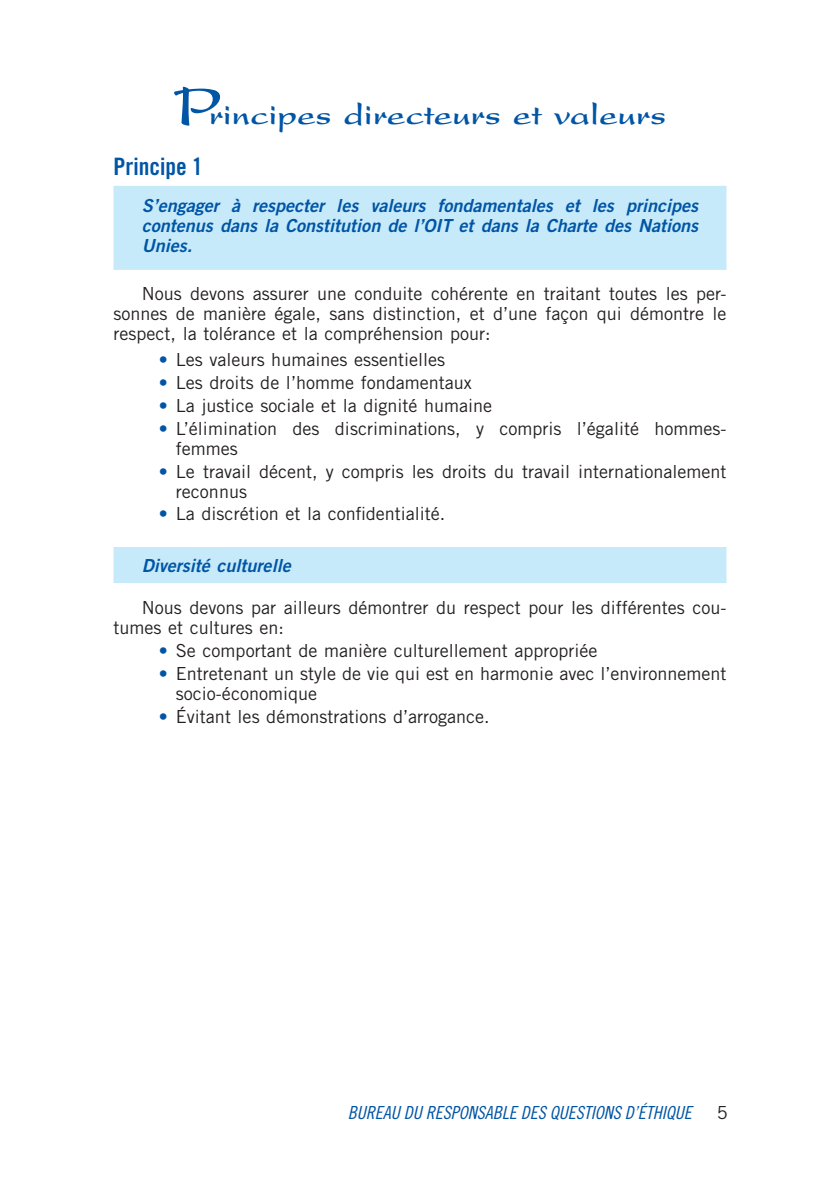
<style>
.page{position:relative;width:840px;height:1191px;background:#fff}
.page>*{position:absolute;margin:0;border:0;box-sizing:border-box;transform-origin:0 0}
.t1{font:700 32px "Present LT Std";color:#0155a5}
.t2{font:24px "Trade Gothic LT Std Bd Cn 20";color:#0155a5}
.t3{font:18px/20px "Trade Gothic LT Std";color:#231f20}
.t4{font:18px/20px "Trade Gothic LT Std Bd 2 Obl";color:#0155a5;text-align:justify}
.t5{font:18px "Trade Gothic LT Std Cn 18 Obl";color:#0155a5}
.s1{font-size:60px}
.s2{color:#0155a5}
</style>
<div class="page">
<div style="left:113px;top:186px;width:613px;height:84px;background:#c6eafa"></div>
<div style="left:113px;top:547px;width:613px;height:36px;background:#c6eafa"></div>
<h1 class="t1" style="left:174px;top:97px;width:493px"><span class="s1">P</span>rincipes directeurs et valeurs</h1>
<h2 class="t2" style="left:113px;top:152px;width:91px">Principe 1</h2>
<p class="t4" style="left:142px;top:196px;width:557px">S’engager à respecter les valeurs fondamentales et les principes contenus dans la Constitution de l’OIT et dans la Charte des Nations Unies.</p>
<p class="t3" style="left:113px;top:284px;width:614px;text-align:justify;text-indent:28px">Nous devons assurer une conduite cohérente en traitant toutes les per&shy;sonnes de manière égale, sans distinction, et d’une façon qui démontre le respect, la tolérance et la compréhension pour:</p>
<p class="t3" style="left:159px;top:349px;width:287px"><span class="s2">•</span> Les valeurs humaines essentielles</p>
<p class="t3" style="left:159px;top:372px;width:314px"><span class="s2">•</span> Les droits de l’homme fondamentaux</p>
<p class="t3" style="left:159px;top:395px;width:334px"><span class="s2">•</span> La justice sociale et la dignité humaine</p>
<p class="t3" style="left:176px;top:418px;width:551px;text-indent:-17px"><span class="s2">•</span> L’élimination des discriminations, y compris l’égalité hommes&shy;femmes</p>
<p class="t3" style="left:176px;top:461px;width:551px;text-indent:-17px"><span class="s2">•</span> Le travail décent, y compris les droits du travail internationalement reconnus</p>
<p class="t3" style="left:159px;top:504px;width:288px"><span class="s2">•</span> La discrétion et la confidentialité.</p>
<p class="t4" style="left:142px;top:555px;width:150px">Diversité culturelle</p>
<p class="t3" style="left:113px;top:598px;width:614px;text-indent:28px">Nous devons par ailleurs démontrer du respect pour les différentes cou&shy;tumes et cultures en:</p>
<p class="t3" style="left:159px;top:640px;width:440px"><span class="s2">•</span> Se comportant de manière culturellement appropriée</p>
<p class="t3" style="left:176px;top:663px;width:551px;text-indent:-17px"><span class="s2">•</span> Entretenant un style de vie qui est en harmonie avec l’environnement socio-économique</p>
<p class="t3" style="left:159px;top:706px;width:332px"><span class="s2">•</span> Évitant les démonstrations d’arrogance.</p>
<p class="t5" style="left:347px;top:1101px;width:345px">BUREAU DU RESPONSABLE DES QUESTIONS D’ÉTHIQUE</p>
<p class="t3" style="left:716px;top:1102px;width:12px">5</p>
</div>
